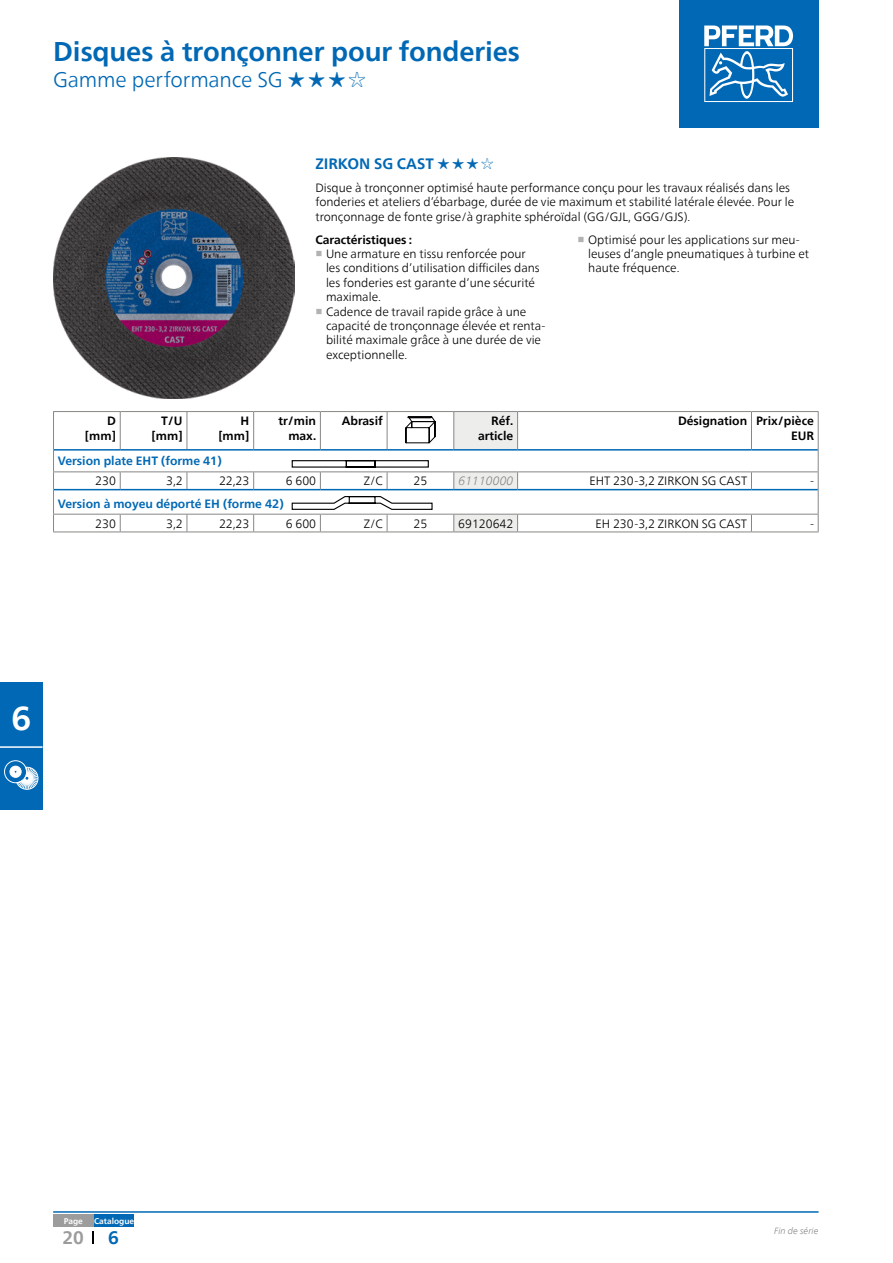
<style>
.page{position:relative;width:893px;height:1263px;background:#fff}
.page>*{position:absolute;margin:0;border:0;box-sizing:border-box;transform-origin:0 0}
.t1{font:700 33px "Neue Frutiger World";color:#fff}
.Headline{font:700 27px "Neue Frutiger World";letter-spacing:-.005em;color:#0068b4}
.Subheadline{font:300 21px "Neue Frutiger World";letter-spacing:-.01em;color:#0068b4}
.t2{font:700 18px "Neue Frutiger World";color:#9c9c9c}
.t3{font:700 18px "Neue Frutiger World";color:#0068b4}
.Produktgruppe{font:700 15px "Neue Frutiger World";color:#0068b4}
.FT_Spaltenspanne{font:300 12px/14.4px "Neue Frutiger World";color:#000}
.Spaltenwert_rechts{font:300 12px "Neue Frutiger World";color:#000}
.Spaltenkopf_rechts{font:700 12px/14.4px "Neue Frutiger World";color:#000;text-align:right}
.Zwischenueberschrift{font:700 12px "Neue Frutiger World";color:#0068b4}
.Ueberschrift{font:700 12px "Neue Frutiger World";color:#000}
.Artikelnummer{font:italic 300 12px "Neue Frutiger World";color:#878786}
.Artikelnummer-2{font:300 12px "Neue Frutiger World";color:#000}
.Spaltenwert_zentriert{font:300 12px "Neue Frutiger World";color:#000}
.Preis{font:300 12px "Neue Frutiger World";color:#000}
.Fussnote{font:italic 300 9px "Neue Frutiger World";color:#878786}
.t4{font:700 8.25px "Neue Frutiger World";color:#fff}
.s1{font-family:"Arial Unicode MS";font-weight:700}
.s2{font-family:"Arial Unicode MS"}
.s3{font-family:"Arial Unicode MS";font-weight:700;color:#b2b2b2}
</style>
<div class="page">
<hr style="left:53px;top:1211px;width:766px;height:2px;background:#0068b4">
<img style="left:53px;top:157px;width:241px;height:241px">
<svg style="left:54px;top:451px;width:764px;height:63px"></svg>
<hr style="left:53px;top:411px;width:67px;height:1px;background:#878786">
<hr style="left:53px;top:412px;width:1px;height:38px;background:#878786">
<hr style="left:120px;top:411px;width:67px;height:1px;background:#878786">
<hr style="left:120px;top:412px;width:1px;height:37px;background:#878786">
<hr style="left:187px;top:411px;width:67px;height:1px;background:#878786">
<hr style="left:187px;top:412px;width:1px;height:37px;background:#878786">
<hr style="left:254px;top:411px;width:66px;height:1px;background:#878786">
<hr style="left:253px;top:412px;width:1px;height:37px;background:#878786">
<hr style="left:320px;top:411px;width:67px;height:1px;background:#878786">
<hr style="left:320px;top:412px;width:1px;height:37px;background:#878786">
<hr style="left:387px;top:411px;width:67px;height:1px;background:#878786">
<hr style="left:387px;top:412px;width:1px;height:37px;background:#878786">
<hr style="left:518px;top:411px;width:233px;height:1px;background:#878786">
<hr style="left:751px;top:411px;width:68px;height:1px;background:#878786">
<hr style="left:751px;top:412px;width:1px;height:37px;background:#878786">
<hr style="left:818px;top:412px;width:1px;height:38px;background:#878786">
<svg style="left:120px;top:472px;width:1px;height:17px"></svg>
<svg style="left:187px;top:472px;width:1px;height:17px"></svg>
<svg style="left:253px;top:472px;width:1px;height:17px"></svg>
<svg style="left:751px;top:472px;width:1px;height:17px"></svg>
<svg style="left:120px;top:515px;width:1px;height:17px"></svg>
<svg style="left:187px;top:515px;width:1px;height:17px"></svg>
<svg style="left:253px;top:515px;width:1px;height:17px"></svg>
<svg style="left:751px;top:515px;width:1px;height:17px"></svg>
<hr style="left:53px;top:532px;width:67px;height:1px;background:#878786">
<hr style="left:120px;top:532px;width:67px;height:1px;background:#878786">
<hr style="left:187px;top:532px;width:67px;height:1px;background:#878786">
<hr style="left:254px;top:532px;width:66px;height:1px;background:#878786">
<hr style="left:320px;top:532px;width:67px;height:1px;background:#878786">
<hr style="left:387px;top:532px;width:67px;height:1px;background:#878786">
<hr style="left:518px;top:532px;width:233px;height:1px;background:#878786">
<hr style="left:751px;top:532px;width:68px;height:1px;background:#878786">
<hr style="left:54px;top:449px;width:66px;height:2px;background:#0068b4">
<hr style="left:120px;top:449px;width:67px;height:2px;background:#0068b4">
<hr style="left:187px;top:449px;width:67px;height:2px;background:#0068b4">
<hr style="left:254px;top:449px;width:66px;height:2px;background:#0068b4">
<hr style="left:320px;top:449px;width:67px;height:2px;background:#0068b4">
<hr style="left:387px;top:449px;width:67px;height:2px;background:#0068b4">
<hr style="left:518px;top:449px;width:233px;height:2px;background:#0068b4">
<hr style="left:751px;top:449px;width:67px;height:2px;background:#0068b4">
<hr style="left:454px;top:411px;width:64px;height:1px;background:#878786">
<hr style="left:53px;top:471px;width:67px;height:1px;background:#878786">
<hr style="left:120px;top:471px;width:67px;height:1px;background:#878786">
<hr style="left:187px;top:471px;width:67px;height:1px;background:#878786">
<hr style="left:254px;top:471px;width:66px;height:1px;background:#878786">
<hr style="left:387px;top:471px;width:67px;height:1px;background:#878786">
<hr style="left:518px;top:471px;width:233px;height:1px;background:#878786">
<hr style="left:751px;top:471px;width:68px;height:1px;background:#878786">
<hr style="left:54px;top:489px;width:66px;height:1px;background:#0068b4">
<hr style="left:120px;top:489px;width:67px;height:1px;background:#0068b4">
<hr style="left:187px;top:489px;width:67px;height:1px;background:#0068b4">
<hr style="left:254px;top:489px;width:66px;height:1px;background:#0068b4">
<hr style="left:320px;top:489px;width:67px;height:1px;background:#0068b4">
<hr style="left:387px;top:489px;width:67px;height:1px;background:#0068b4">
<hr style="left:518px;top:489px;width:233px;height:1px;background:#0068b4">
<hr style="left:751px;top:489px;width:67px;height:1px;background:#0068b4">
<svg style="left:53px;top:450px;width:1px;height:82px"></svg>
<svg style="left:818px;top:450px;width:1px;height:82px"></svg>
<hr style="left:53px;top:514px;width:67px;height:1px;background:#878786">
<hr style="left:120px;top:514px;width:67px;height:1px;background:#878786">
<hr style="left:187px;top:514px;width:67px;height:1px;background:#878786">
<hr style="left:254px;top:514px;width:66px;height:1px;background:#878786">
<hr style="left:387px;top:514px;width:67px;height:1px;background:#878786">
<hr style="left:518px;top:514px;width:233px;height:1px;background:#878786">
<hr style="left:751px;top:514px;width:68px;height:1px;background:#878786">
<svg style="left:453px;top:412px;width:65px;height:120px"></svg>
<hr style="left:454px;top:532px;width:64px;height:1px;background:#878786">
<svg style="left:406px;top:416px;width:29px;height:27px"></svg>
<svg style="left:292px;top:460px;width:137px;height:29px"></svg>
<svg style="left:292px;top:496px;width:141px;height:36px"></svg>
<div style="left:679px;top:0;width:140px;height:128px;background:#0068b4"></div>
<svg style="left:704px;top:26px;width:89px;height:76px"></svg>
<div style="left:93px;top:1214px;width:41px;height:13px;background:#0068b4"></div>
<div style="left:53px;top:1214px;width:40px;height:13px;background:#9c9c9c"></div>
<svg style="left:93px;top:1231px;width:1px;height:12px"></svg>
<div style="left:0;top:682px;width:43px;height:128px;background:#0068b4"></div>
<hr style="left:0;top:746px;width:43px;height:2px;background:#fff">
<svg style="left:4px;top:760px;width:34px;height:30px"></svg>
<p class="Headline" style="left:53px;top:28px;width:468px">Disques à tronçonner pour fonderies</p>
<p class="Subheadline" style="left:53px;top:63px;width:314px">Gamme performance SG <span class="s1">★ ★ ★ ☆</span></p>
<p class="Spaltenkopf_rechts" style="left:107px;top:413px;width:10px">D</p>
<p class="Spaltenkopf_rechts" style="left:85px;top:428px;width:33px">[mm]</p>
<p class="Spaltenkopf_rechts" style="left:161px;top:413px;width:23px">T/U</p>
<p class="Spaltenkopf_rechts" style="left:152px;top:428px;width:33px">[mm]</p>
<p class="Spaltenkopf_rechts" style="left:241px;top:413px;width:10px">H</p>
<p class="Spaltenkopf_rechts" style="left:218px;top:428px;width:33px">[mm]</p>
<p class="Produktgruppe" style="left:315px;top:150px;width:180px">ZIRKON SG CAST <span class="s2">★★★☆</span></p>
<p class="FT_Spaltenspanne" style="left:315px;top:180px;width:480px">Disque à tronçonner optimisé haute performance conçu pour les travaux réalisés dans les fonderies et ateliers d’ébarbage, durée de vie maximum et stabilité latérale élevée. Pour le tronçonnage de fonte grise/à graphite sphéroïdal (GG/GJL, GGG/GJS).</p>
<p class="Ueberschrift" style="left:315px;top:229px;width:98px">Caractéristiques :</p>
<p class="FT_Spaltenspanne" style="left:326px;top:247px;width:215px;text-indent:-11px"><span class="s3">■</span> Une armature en tissu renforcée pour les conditions d’utilisation difficiles dans les fonderies est garante d’une sécurité maximale.</p>
<p class="FT_Spaltenspanne" style="left:326px;top:304px;width:221px;text-indent:-11px"><span class="s3">■</span> Cadence de travail rapide grâce à une capacité de tronçonnage élevée et renta&shy;bilité maximale grâce à une durée de vie exceptionnelle.</p>
<p class="FT_Spaltenspanne" style="left:588px;top:232px;width:222px;text-indent:-11px"><span class="s3">■</span> Optimisé pour les applications sur meu&shy;leuses d’angle pneumatiques à turbine et haute fréquence.</p>
<p class="Spaltenkopf_rechts" style="left:278px;top:413px;width:39px">tr/min max.</p>
<p class="Spaltenkopf_rechts" style="left:342px;top:413px;width:43px">Abrasif</p>
<p class="Spaltenkopf_rechts" style="left:478px;top:413px;width:37px">Réf. article</p>
<p class="Spaltenkopf_rechts" style="left:678px;top:413px;width:71px">Désignation</p>
<p class="Spaltenkopf_rechts" style="left:756px;top:413px;width:59px">Prix/pièce</p>
<p class="Spaltenkopf_rechts" style="left:791px;top:428px;width:24px">EUR</p>
<p class="Zwischenueberschrift" style="left:58px;top:451px;width:165px">Version plate EHT (forme 41)</p>
<p class="Spaltenwert_rechts" style="left:95px;top:472px;width:22px">230</p>
<p class="Spaltenwert_rechts" style="left:166px;top:472px;width:18px">3,2</p>
<p class="Spaltenwert_rechts" style="left:219px;top:472px;width:32px">22,23</p>
<p class="Spaltenwert_rechts" style="left:286px;top:472px;width:32px">6 600</p>
<p class="Spaltenwert_rechts" style="left:364px;top:472px;width:21px">Z/C</p>
<p class="Spaltenwert_zentriert" style="left:414px;top:472px;width:15px">25</p>
<p class="Artikelnummer" style="left:459px;top:472px;width:56px">61110000</p>
<p class="Spaltenwert_rechts" style="left:589px;top:472px;width:159px">EHT 230-3,2 ZIRKON SG CAST</p>
<p class="Preis" style="left:810px;top:472px;width:5px">-</p>
<p class="Zwischenueberschrift" style="left:58px;top:493px;width:227px">Version à moyeu déporté EH (forme 42)</p>
<p class="Spaltenwert_rechts" style="left:95px;top:514px;width:22px">230</p>
<p class="Spaltenwert_rechts" style="left:166px;top:514px;width:18px">3,2</p>
<p class="Spaltenwert_rechts" style="left:219px;top:514px;width:32px">22,23</p>
<p class="Spaltenwert_rechts" style="left:286px;top:514px;width:32px">6 600</p>
<p class="Spaltenwert_rechts" style="left:364px;top:514px;width:21px">Z/C</p>
<p class="Spaltenwert_zentriert" style="left:414px;top:514px;width:15px">25</p>
<p class="Artikelnummer-2" style="left:458px;top:514px;width:57px">69120642</p>
<p class="Spaltenwert_rechts" style="left:596px;top:514px;width:153px">EH 230-3,2 ZIRKON SG CAST</p>
<p class="Preis" style="left:810px;top:514px;width:5px">-</p>
<h1 class="t1" style="left:11px;top:690px;width:21px">6</h1>
<p class="t4" style="left:64px;top:1213px;width:21px">Page</p>
<p class="t4" style="left:94px;top:1213px;width:41px">Catalogue</p>
<h3 class="t2" style="left:63px;top:1221px;width:23px">20</h3>
<h3 class="t3" style="left:108px;top:1221px;width:12px">6</h3>
<p class="Fussnote" style="left:774px;top:1224px;width:46px">Fin de série</p>
</div>
